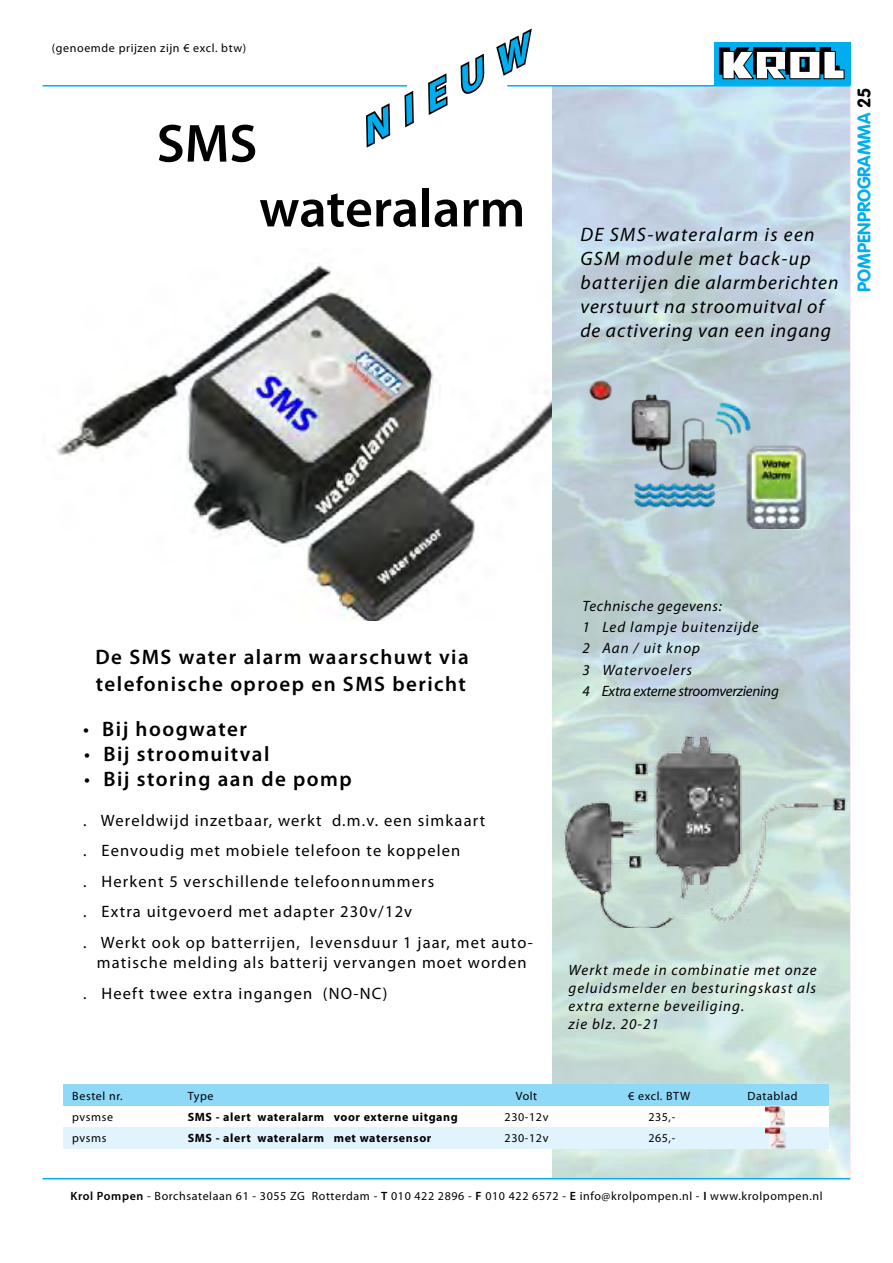
<style>
.page{position:relative;width:893px;height:1263px;background:#fff}
.page>*{position:absolute;margin:0;border:0;box-sizing:border-box;transform-origin:0 0}
.t1{font:600 54px "Myriad Pro";color:#000}
.t2{font:italic 700 37.5px "Myriad Pro";color:#00aeef;scale:1.11 1}
.t3{font:600 21px/27px "Myriad Pro";letter-spacing:.07em;color:#000}
.t4{font:italic 19.5px/24px "Myriad Pro";letter-spacing:.05em;color:#000}
.t5{font:700 18px "VAG Rounded Std";color:#00aeef}
.t6{font:16.5px/30.6px "Myriad Pro";letter-spacing:.07em;color:#000}
.t7{font:italic 15px/18px "Myriad Pro";letter-spacing:.07em;color:#000}
.t8{font:italic 15px/21.3px "Myriad Pro";letter-spacing:.04em;color:#000}
.t9{font:12px "Myriad Pro";letter-spacing:.05em;color:#000}
.t10{font:700 12px "Myriad Pro";letter-spacing:.05em;color:#000}
.s1{color:#000}
.s2{font-weight:400}
.s3{font-weight:600}
</style>
<div class="page">
<img style="left:54px;top:265px;width:440px;height:356px">
<img style="left:553px;top:87px;width:297px;height:1091px">
<hr style="left:43px;top:85px;width:807px;height:2px;background:#00aeef">
<div style="left:714px;top:43px;width:136px;height:42px;background:#00aeef"></div>
<svg style="left:719px;top:47px;width:126px;height:32px"></svg>
<hr style="left:43px;top:1178px;width:807px;height:1px;background:#00aeef">
<div style="left:407px;top:70px;width:100px;height:32px;background:#fff"></div>
<svg style="left:359px;top:53px;width:126px;height:95px"></svg>
<svg style="left:494px;top:28px;width:186px;height:788px"></svg>
<img style="left:559px;top:342px;width:260px;height:186px">
<div style="left:64px;top:1106px;width:765px;height:42px;background:#fff"></div>
<div style="left:64px;top:1084px;width:765px;height:22px;background:#8ed8f8"></div>
<div style="left:64px;top:1127px;width:765px;height:21px;background:#e1f4fd"></div>
<img style="left:559px;top:730px;width:291px;height:197px">
<img style="left:765px;top:1106px;width:19px;height:19px">
<img style="left:766px;top:1127px;width:20px;height:21px">
<p class="t9" style="left:52px;top:40px;width:196px">(genoemde prijzen zijn € excl. btw)</p>
<h1 class="t1" style="left:157px;top:109px;width:102px">SMS</h1>
<h2 class="t2" style="left:348px;top:114px;width:170px;rotate:-28deg">NIEUW</h2>
<h1 class="t1" style="left:259px;top:174px;width:268px">wateralarm</h1>
<p class="t4" style="left:580px;top:222px;width:260px">DE SMS-wateralarm is een<br>GSM module met back-up batterijen die alarmberichten verstuurt na stroomuitval of de activering van een ingang</p>
<p class="t5" style="left:854px;top:292px;width:206px;rotate:-90deg">POMPENPROGRAMMA <span class="s1">25</span></p>
<p class="t8" style="left:583px;top:595px;width:198px">Technische gegevens:<br>1 Led lampje buitenzijde<br>2 Aan / uit knop<br>3 Watervoelers<br>4 Extra externe stroomverziening</p>
<p class="t3" style="left:96px;top:642px;width:375px">De SMS water alarm waarschuwt via telefonische oproep en SMS bericht</p>
<p class="t3" style="left:83px;top:714px;width:165px"><span class="s2">•</span> Bij hoogwater</p>
<p class="t3" style="left:84px;top:740px;width:187px"><span class="s2">•</span> Bij stroomuitval</p>
<p class="t3" style="left:84px;top:765px;width:269px"><span class="s2">•</span> Bij storing aan de pomp</p>
<p class="t6" style="left:83px;top:804px;width:451px">. Wereldwijd inzetbaar, werkt d.m.v. een simkaart<br>. Eenvoudig met mobiele telefoon te koppelen<br>. Herkent 5 verschillende telefoonnummers<br>. Extra uitgevoerd met adapter 230v/12v<br>. Werkt ook op batterrijen, levensduur 1 jaar, met auto-</p>
<p class="t6" style="left:83px;top:947px;width:445px;text-indent:14px">matische melding als batterij vervangen moet worden . Heeft twee extra ingangen (NO-NC)</p>
<p class="t7" style="left:569px;top:961px;width:249px">Werkt mede in combinatie met onze geluidsmelder en besturingskast als extra externe beveiliging.<br>zie blz. 20-21</p>
<p class="t9" style="left:72px;top:1088px;width:52px">Bestel nr.</p>
<p class="t9" style="left:188px;top:1088px;width:27px">Type</p>
<p class="t9" style="left:516px;top:1088px;width:23px">Volt</p>
<p class="t9" style="left:628px;top:1088px;width:64px">€ excl. BTW</p>
<p class="t9" style="left:748px;top:1088px;width:51px">Datablad</p>
<p class="t9" style="left:72px;top:1109px;width:42px">pvsmse</p>
<p class="t10" style="left:188px;top:1109px;width:272px">SMS - alert wateralarm voor externe uitgang</p>
<p class="t9" style="left:505px;top:1109px;width:45px">230-12v</p>
<p class="t9" style="left:648px;top:1109px;width:29px">235,-</p>
<p class="t9" style="left:72px;top:1131px;width:36px">pvsms</p>
<p class="t10" style="left:188px;top:1130px;width:245px">SMS - alert wateralarm met watersensor</p>
<p class="t9" style="left:505px;top:1131px;width:45px">230-12v</p>
<p class="t9" style="left:648px;top:1131px;width:29px">265,-</p>
<p class="t9" style="left:70px;top:1188px;width:754px"><span class="s3">Krol Pompen</span> - Borchsatelaan 61 - 3055 ZG Rotterdam - <span class="s3">T</span> 010 422 2896 - <span class="s3">F</span> 010 422 6572 - <span class="s3">E</span> info@krolpompen.nl - <span class="s3">I</span> www.krolpompen.nl</p>
</div>
